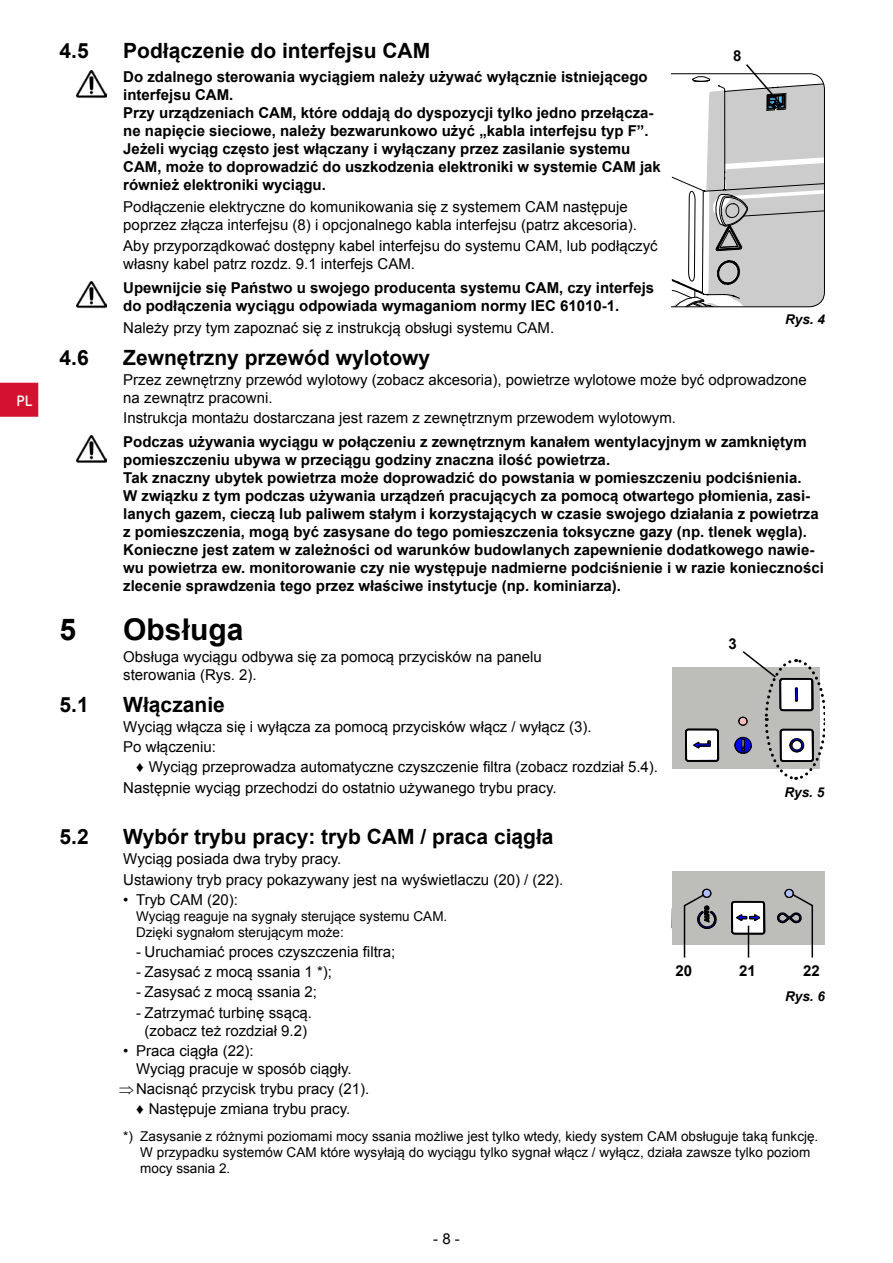
<style>
.page{position:relative;width:893px;height:1263px;background:#fff}
.page>*{position:absolute;margin:0;border:0;box-sizing:border-box;transform-origin:0 0}
.t1{font:700 30px "Arial";color:#000}
.t2{font:700 21px "Arial";color:#000}
.t3{font:700 15px/18px "Arial";color:#000}
.t4{font:15px/18px "Arial";color:#000}
.t5{font:700 15px "Netto Pro";color:#fff}
.t6{font:13.5px/16.2px "Arial";color:#000}
.t7{font:italic 700 13.5px "Arial";color:#000}
</style>
<div class="page">
<div style="left:1px;top:383px;width:37px;height:33px;background:#d51130"></div>
<div style="left:0;top:383px;width:38px;height:34px;border:2px solid #d51130"></div>
<img style="left:77px;top:70px;width:29px;height:28px">
<img style="left:77px;top:281px;width:29px;height:28px">
<img style="left:77px;top:436px;width:29px;height:27px">
<svg style="left:672px;top:64px;width:153px;height:243px"></svg>
<div style="left:725px;top:43px;width:26px;height:25px;background:#fff;border-radius:50%"></div>
<svg style="left:672px;top:651px;width:153px;height:307px"></svg>
<div style="left:736px;top:957px;width:25px;height:26px;background:#fff;border-radius:50%"></div>
<p class="t5" style="left:16px;top:390px;width:18px">PL</p>
<h2 class="t2" style="left:60px;top:36px;width:31px">4.5</h2>
<h2 class="t2" style="left:123px;top:36px;width:308px">Podłączenie do interfejsu CAM</h2>
<p class="t3" style="left:123px;top:68px;width:539px">Do zdalnego sterowania wyciągiem należy używać wyłącznie istniejącego interfejsu CAM.<br>Przy urządzeniach CAM, które oddają do dyspozycji tylko jedno przełącza&shy;ne napięcie sieciowe, należy bezwarunkowo użyć „kabla interfejsu typ F”.<br>Jeżeli wyciąg często jest włączany i wyłączany przez zasilanie systemu CAM, może to doprowadzić do uszkodzenia elektroniki w systemie CAM jak również elektroniki wyciągu.</p>
<p class="t4" style="left:123px;top:198px;width:515px">Podłączenie elektryczne do komunikowania się z systemem CAM następuje poprzez złącza interfejsu (8) i opcjonalnego kabla interfejsu (patrz akcesoria).</p>
<p class="t4" style="left:123px;top:236px;width:536px">Aby przyporządkować dostępny kabel interfejsu do systemu CAM, lub podłączyć własny kabel patrz rozdz. 9.1 interfejs CAM.</p>
<p class="t3" style="left:123px;top:279px;width:532px">Upewnijcie się Państwo u swojego producenta systemu CAM, czy interfejs do podłączenia wyciągu odpowiada wymaganiom normy IEC 61010-1.</p>
<p class="t4" style="left:123px;top:319px;width:432px">Należy przy tym zapoznać się z instrukcją obsługi systemu CAM.</p>
<h2 class="t2" style="left:60px;top:343px;width:31px">4.6</h2>
<h2 class="t2" style="left:123px;top:343px;width:308px">Zewnętrzny przewód wylotowy</h2>
<p class="t4" style="left:123px;top:371px;width:685px">Przez zewnętrzny przewód wylotowy (zobacz akcesoria), powietrze wylotowe może być odprowadzone na zewnątrz pracowni.</p>
<p class="t4" style="left:123px;top:409px;width:554px">Instrukcja montażu dostarczana jest razem z zewnętrznym przewodem wylotowym.</p>
<p class="t3" style="left:123px;top:434px;width:702px">Podczas używania wyciągu w połączeniu z zewnętrznym kanałem wentylacyjnym w zamkniętym pomieszczeniu ubywa w przeciągu godziny znaczna ilość powietrza.<br>Tak znaczny ubytek powietrza może doprowadzić do powstania w pomieszczeniu podciśnienia.<br>W związku z tym podczas używania urządzeń pracujących za pomocą otwartego płomienia, zasi&shy;lanych gazem, cieczą lub paliwem stałym i korzystających w czasie swojego działania z powietrza z pomieszczenia, mogą być zasysane do tego pomieszczenia toksyczne gazy (np. tlenek węgla).<br>Konieczne jest zatem w zależności od warunków budowlanych zapewnienie dodatkowego nawie&shy;wu powietrza ew. monitorowanie czy nie występuje nadmierne podciśnienie i w razie konieczności zlecenie sprawdzenia tego przez właściwe instytucje (np. kominiarza).</p>
<h1 class="t1" style="left:60px;top:610px;width:18px">5</h1>
<h1 class="t1" style="left:123px;top:610px;width:122px">Obsługa</h1>
<p class="t4" style="left:123px;top:648px;width:420px">Obsługa wyciągu odbywa się za pomocą przycisków na panelu sterowania (Rys. 2).</p>
<h2 class="t2" style="left:60px;top:691px;width:31px">5.1</h2>
<h2 class="t2" style="left:123px;top:691px;width:103px">Włączanie</h2>
<p class="t4" style="left:123px;top:717px;width:470px;line-height:20.1px">Wyciąg włącza się i wyłącza za pomocą przycisków włącz / wyłącz (3).<br>Po włączeniu:</p>
<p class="t4" style="left:123px;top:757px;width:536px;line-height:20.1px;text-indent:13px">♦ Wyciąg przeprowadza automatyczne czyszczenie filtra (zobacz rozdział 5.4).<br>Następnie wyciąg przechodzi do ostatnio używanego trybu pracy.</p>
<h2 class="t2" style="left:60px;top:823px;width:31px">5.2</h2>
<h2 class="t2" style="left:123px;top:823px;width:432px">Wybór trybu pracy: tryb CAM / praca ciągła</h2>
<p class="t4" style="left:123px;top:849px;width:442px;line-height:20.1px">Wyciąg posiada dwa tryby pracy.<br>Ustawiony tryb pracy pokazywany jest na wyświetlaczu (20) / (22).</p>
<p class="t4" style="left:123px;top:890px;width:116px">• Tryb CAM (20):</p>
<p class="t6" style="left:136px;top:908px;width:313px">Wyciąg reaguje na sygnały sterujące systemu CAM.<br>Dzięki sygnałom sterującym może:</p>
<p class="t4" style="left:136px;top:943px;width:261px">- Uruchamiać proces czyszczenia filtra;</p>
<p class="t4" style="left:136px;top:963px;width:198px">- Zasysać z mocą ssania 1 *);</p>
<p class="t4" style="left:136px;top:983px;width:183px">- Zasysać z mocą ssania 2;</p>
<p class="t4" style="left:136px;top:1003px;width:178px;text-align:center">- Zatrzymać turbinę ssącą. (zobacz też rozdział 9.2)</p>
<p class="t4" style="left:136px;top:1042px;width:217px;text-indent:-13px">• Praca ciągła (22):<br>Wyciąg pracuje w sposób ciągły.</p>
<p class="t4" style="left:119px;top:1079px;width:252px;line-height:20.1px;text-align:center">⇒Nacisnąć przycisk trybu pracy (21). ♦ Następuje zmiana trybu pracy.</p>
<p class="t6" style="left:140px;top:1128px;width:679px;text-indent:-17px">*) Zasysanie z różnymi poziomami mocy ssania możliwe jest tylko wtedy, kiedy system CAM obsługuje taką funkcję.<br>W przypadku systemów CAM które wysyłają do wyciągu tylko sygnał włącz / wyłącz, działa zawsze tylko poziom mocy ssania 2.</p>
<p class="t3" style="left:733px;top:47px;width:10px">8</p>
<p class="t7" style="left:785px;top:311px;width:41px">Rys. 4</p>
<p class="t3" style="left:728px;top:635px;width:10px">3</p>
<p class="t7" style="left:784px;top:783px;width:41px">Rys. 5</p>
<p class="t3" style="left:675px;top:962px;width:18px">20</p>
<p class="t3" style="left:739px;top:962px;width:18px">21</p>
<p class="t3" style="left:803px;top:962px;width:18px">22</p>
<p class="t7" style="left:785px;top:987px;width:41px">Rys. 6</p>
<p class="t4" style="left:433px;top:1230px;width:28px">- 8 -</p>
</div>
